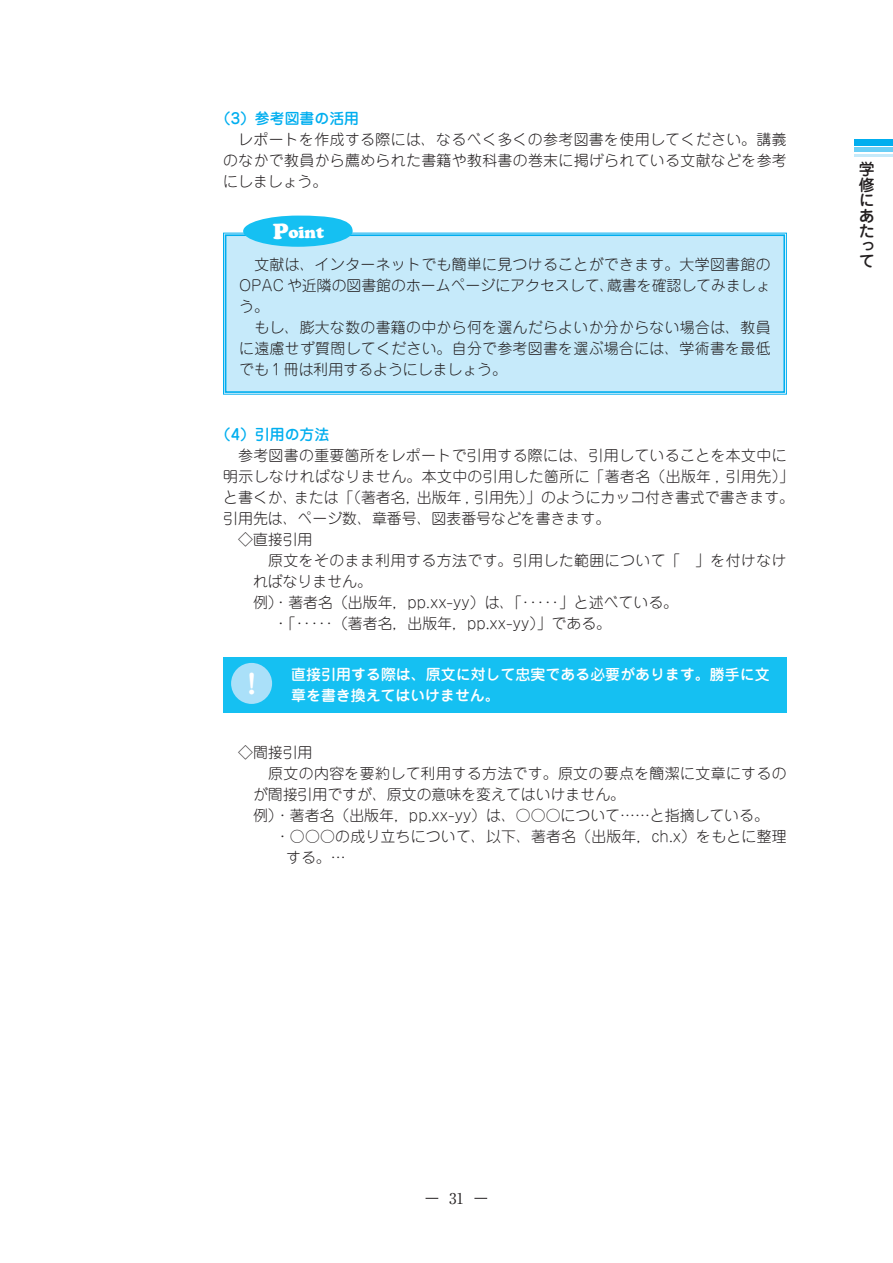
<style>
.page{position:relative;width:893px;height:1263px;background:#fff}
.page>*{position:absolute;margin:0;border:0;box-sizing:border-box;transform-origin:0 0}
.t1{font:16.2px "Cooper Black Std";color:#fff}
.t2{font:500 15.9px/15.3px "Jun 34 Pro";color:#231f20;text-align:justify}
.t3{font:300 14.85px/21px "Jun 101 Pro";letter-spacing:.02em;color:#231f20;text-align:justify}
.t4{font:300 14.85px "Jun 101 Pro";color:#231f20}
.t5{font:500 14.85px/21px "Jun 34 Pro";letter-spacing:.005em;color:#fff}
.t6{font:500 14.85px "Jun 34 Pro";color:#00aeef}
.t7{font:14.85px "Ryumin Pro";color:#231f20}
.s1{font-size:22.05px}
</style>
<div class="page">
<svg style="left:426px;top:1198px;width:12px;height:1px"></svg>
<svg style="left:474px;top:1198px;width:13px;height:1px"></svg>
<div style="left:223px;top:233px;width:564px;height:162px;background:#c6eafa"></div>
<div style="left:225px;top:234px;width:560px;height:159px;border:2px solid #00aeef"></div>
<div style="left:243px;top:216px;width:110px;height:31px;background:#15c0f2;border-radius:50%"></div>
<div style="left:223px;top:658px;width:564px;height:55px;background:#15c0f2"></div>
<div style="left:231px;top:663px;width:41px;height:41px;background:#aae0f9;border-radius:50%"></div>
<div style="left:855px;top:139px;width:38px;height:7px;background:#00aeef"></div>
<hr style="left:855px;top:148px;width:38px;height:4px;background:#6bcff6">
<hr style="left:855px;top:154px;width:38px;height:2px;background:#c6eafa">
<p class="t6" style="left:216px;top:106px;width:145px">（3）参考図書の活用</p>
<p class="t3" style="left:223px;top:127px;width:565px;text-indent:15px">レポートを作成する際には、なるべく多くの参考図書を使用してください。講義のなかで教員から薦められた書籍や教科書の巻末に掲げられている文献などを参考にしましょう。</p>
<p class="t1" style="left:273px;top:223px;width:53px"><span class="s1">P</span>oint</p>
<p class="t3" style="left:239px;top:253px;width:533px;text-align:left">　文献は、インターネットでも簡単に見つけることができます。大学図書館の<br>OPAC や近隣の図書館のホームページにアクセスして、蔵書を確認してみましょう。<br>　もし、膨大な数の書籍の中から何を選んだらよいか分からない場合は、教員に遠慮せず質問してください。自分で参考図書を選ぶ場合には、学術書を最低でも１冊は利用するようにしましょう。</p>
<p class="t6" style="left:216px;top:422px;width:115px">（4）引用の方法</p>
<p class="t3" style="left:238px;top:443px;width:550px">参考図書の重要箇所をレポートで引用する際には、引用していることを本文中に</p>
<p class="t3" style="left:223px;top:464px;width:572px">明示しなければなりません。本文中の引用した箇所に「著者名（出版年 , 引用先）」</p>
<p class="t4" style="left:223px;top:485px;width:572px">と書くか、または「（著者名，出版年 , 引用先）」のようにカッコ付き書式で書きます。</p>
<p class="t4" style="left:223px;top:506px;width:388px">引用先は、ページ数、章番号、図表番号などを書きます。</p>
<p class="t3" style="left:238px;top:527px;width:76px">◇直接引用</p>
<p class="t3" style="left:253px;top:548px;width:535px">　原文をそのまま利用する方法です。引用した範囲について「　」を付けなけ</p>
<p class="t4" style="left:253px;top:569px;width:121px">ればなりません。</p>
<p class="t4" style="left:238px;top:590px;width:441px">　例）・著者名（出版年，pp.xx-yy）は、「･････」と述べている。</p>
<p class="t4" style="left:238px;top:611px;width:375px">　　 ・「･････（著者名，出版年，pp.xx-yy）」である。</p>
<p class="t5" style="left:238px;top:663px;width:533px;text-indent:53px">直接引用する際は、原文に対して忠実である必要があります。勝手に文<sup>！</sup> 章を書き換えてはいけません。</p>
<p class="t3" style="left:238px;top:740px;width:76px">◇間接引用</p>
<p class="t3" style="left:253px;top:761px;width:535px">　原文の内容を要約して利用する方法です。原文の要点を簡潔に文章にするの</p>
<p class="t4" style="left:253px;top:783px;width:374px">が間接引用ですが、原文の意味を変えてはいけません。</p>
<p class="t4" style="left:238px;top:804px;width:532px">　例）・著者名（出版年，pp.xx-yy）は、○○○について……と指摘している。</p>
<p class="t3" style="left:275px;top:824px;width:513px">・○○○の成り立ちについて、以下、著者名（出版年，ch.x）をもとに整理</p>
<p class="t3" style="left:286px;top:845px;width:61px">する。…</p>
<p class="t2" style="left:859px;top:160px;width:17px">学修にあたって</p>
<p class="t7" style="left:449px;top:1186px;width:16px">31</p>
</div>
